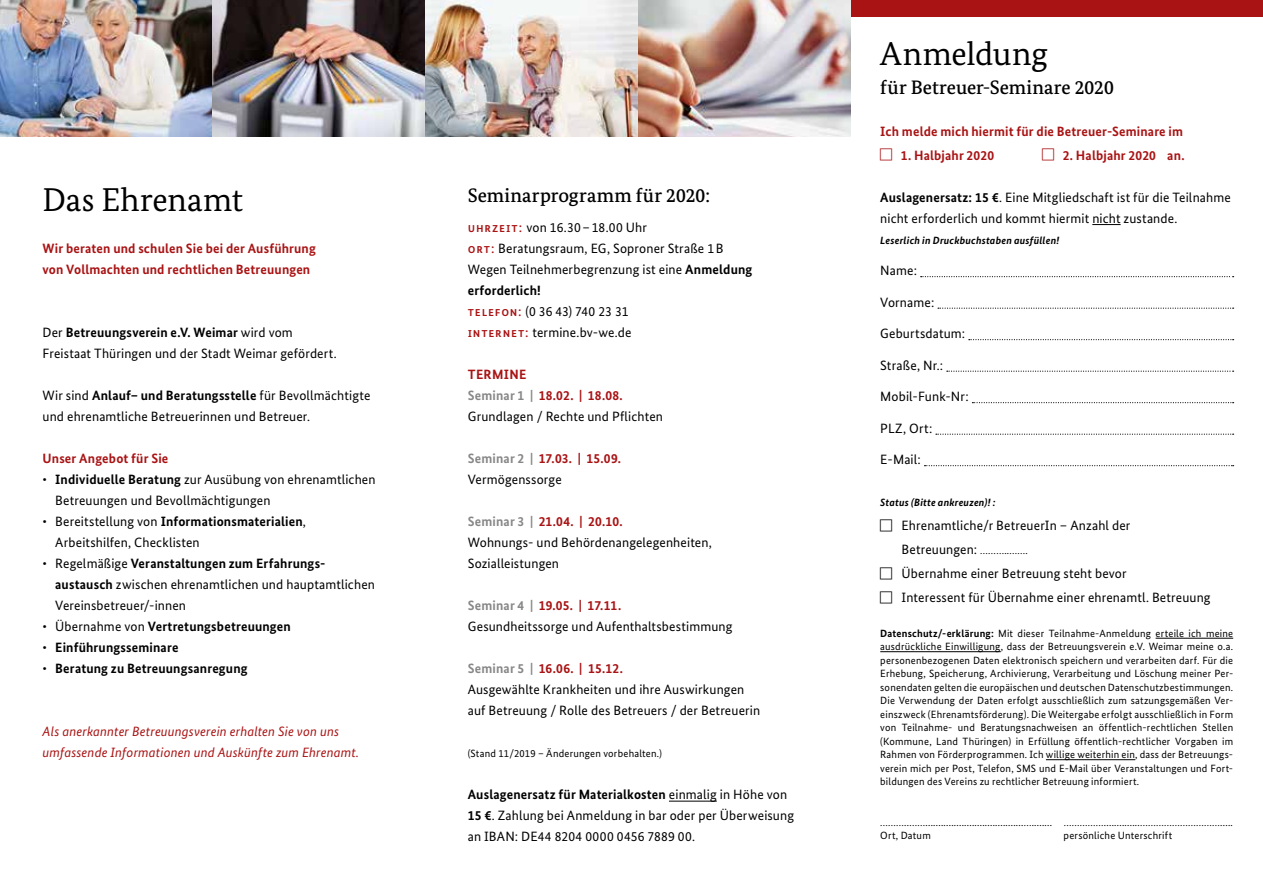
<style>
.page{position:relative;width:1263px;height:893px;background:#fff}
.page>*{position:absolute;margin:0;border:0;box-sizing:border-box;transform-origin:0 0}
.t1{font:33px "Bundes Serif";color:#000}
.t2{font:500 19.5px "Bundes Serif";letter-spacing:.005em;color:#000}
.t3{font:13.5px/21px "Bundes Sans";letter-spacing:.01em;color:#000}
.t4{font:700 13.5px/21px "Bundes Sans";letter-spacing:.01em;color:#a91314}
.t5{font:italic 13.5px/21px "Bundes Sans";letter-spacing:.01em;color:#a91314}
.t6{font:700 13.5px "Bundes Sans";letter-spacing:.01em;color:#000}
.t7{font:10.5px/13.5px "Bundes Sans";letter-spacing:.02em;color:#000;text-align:justify}
.t8{font:italic 700 10.5px "Bundes Sans";letter-spacing:.02em;color:#000}
.s1{font-weight:700}
.s2{font-weight:400}
.s3{font-weight:500;color:#a91314}
.s4{font-weight:700;color:#a91314}
.s5{font-weight:700;color:#878787}
.s6{font-size:10.5px}
</style>
<div class="page">
<div style="left:850px;top:0;width:413px;height:17px;background:#a91314"></div>
<svg style="left:1092px;top:224px;width:28px;height:1px"></svg>
<svg style="left:921px;top:276px;width:313px;height:1px"></svg>
<svg style="left:938px;top:308px;width:296px;height:1px"></svg>
<svg style="left:969px;top:339px;width:265px;height:1px"></svg>
<svg style="left:947px;top:371px;width:287px;height:1px"></svg>
<svg style="left:972px;top:402px;width:262px;height:1px"></svg>
<svg style="left:936px;top:434px;width:298px;height:1px"></svg>
<svg style="left:924px;top:465px;width:310px;height:1px"></svg>
<hr style="left:1155px;top:638px;width:78px;height:1px;background:#000">
<hr style="left:880px;top:651px;width:121px;height:1px;background:#000">
<hr style="left:1046px;top:759px;width:89px;height:1px;background:#000">
<hr style="left:669px;top:801px;width:48px;height:1px;background:#000">
<img style="left:0;top:0;width:850px;height:136px">
<h1 class="t1" style="left:43px;top:179px;width:202px">Das Ehrenamt</h1>
<p class="t4" style="left:43px;top:238px;width:275px">Wir beraten und schulen Sie bei der Ausführung von Vollmachten und rechtlichen Betreuungen</p>
<p class="t3" style="left:43px;top:322px;width:296px">Der <span class="s1">Betreuungsverein e.V. Weimar</span> wird vom<br>Freistaat Thüringen und der Stadt Weimar gefördert.</p>
<p class="t3" style="left:43px;top:385px;width:329px">Wir sind <span class="s1">Anlauf– und Beratungsstelle</span> für Bevollmächtigte und ehrenamtliche Betreuerinnen und Betreuer.</p>
<p class="t4" style="left:43px;top:448px;width:127px">Unser Angebot für Sie</p>
<p class="t3" style="left:55px;top:469px;width:322px;text-indent:-13px">• <span class="s1">Individuelle Beratung</span> zur Ausübung von ehrenamtlichen<br>Betreuungen und Bevollmächtigungen</p>
<p class="t3" style="left:55px;top:511px;width:252px;text-indent:-13px">• Bereitstellung von <span class="s1">Informationsmaterialien</span>,<br>Arbeitshilfen, Checklisten</p>
<p class="t3" style="left:55px;top:553px;width:321px;text-indent:-13px">• Regelmäßige <span class="s1">Veranstaltungen zum Erfahrungs&shy;austausch</span> zwischen ehrenamtlichen und hauptamtlichen<br>Vereinsbetreuer/-innen</p>
<p class="t6" style="left:43px;top:618px;width:250px"><span class="s2">• Übernahme von</span> Vertretungsbetreuungen</p>
<p class="t6" style="left:43px;top:639px;width:137px"><span class="s2">•</span> Einführungsseminare</p>
<p class="t6" style="left:43px;top:660px;width:207px"><span class="s2">•</span> Beratung zu Betreuungsanregung</p>
<p class="t5" style="left:43px;top:721px;width:318px">Als anerkannter Betreuungsverein erhalten Sie von uns umfassende Informationen und Auskünfte zum Ehrenamt.</p>
<h2 class="t2" style="left:468px;top:183px;width:244px">Seminarprogramm für 2020:</h2>
<p class="t3" style="left:468px;top:217px;width:286px"><span class="s3">uhrzeit:</span> von 16.30–18.00 Uhr<br><span class="s3">ort:</span> Beratungsraum, EG, Soproner Straße 1B<br>Wegen Teilnehmerbegrenzung ist eine <span class="s1">Anmeldung erforderlich!<br></span><span class="s3">telefon:</span> (0 36 43) 740 23 31<br><span class="s3">internet:</span> termine.bv-we.de</p>
<p class="t3" style="left:468px;top:364px;width:197px"><span class="s4">TERMINE<br></span><span class="s5">Seminar 1 |</span> <span class="s4">18.02. | 18.08.<br></span>Grundlagen / Rechte und Pflichten</p>
<p class="t3" style="left:468px;top:448px;width:155px"><span class="s5">Seminar 2 |</span> <span class="s4">17.03. | 15.09.<br></span>Vermögenssorge</p>
<p class="t3" style="left:468px;top:511px;width:246px"><span class="s5">Seminar 3 |</span> <span class="s4">21.04. | 20.10.<br></span>Wohnungs- und Behördenangelegenheiten,<br>Sozialleistungen</p>
<p class="t3" style="left:468px;top:595px;width:266px"><span class="s5">Seminar 4 |</span> <span class="s4">19.05. | 17.11.<br></span>Gesundheitssorge und Aufenthaltsbestimmung</p>
<p class="t3" style="left:468px;top:658px;width:294px"><span class="s5">Seminar 5 |</span> <span class="s4">16.06. | 15.12.<br></span>Ausgewählte Krankheiten und ihre Auswirkungen auf Betreuung / Rolle des Betreuers / der Betreuerin</p>
<p class="t7" style="left:468px;top:747px;width:196px">(Stand 11/2019 – Änderungen vorbehalten.)</p>
<p class="t3" style="left:468px;top:784px;width:328px"><span class="s1">Auslagenersatz für Materialkosten</span> einmalig in Höhe von<br><span class="s1">15 €</span>. Zahlung bei Anmeldung in bar oder per Überweisung an IBAN: DE44 8204 0000 0456 7889 00.</p>
<h1 class="t1" style="left:880px;top:34px;width:169px">Anmeldung</h1>
<h2 class="t2" style="left:880px;top:75px;width:235px">für Betreuer-Seminare 2020</h2>
<p class="t4" style="left:880px;top:121px;width:304px">Ich melde mich hiermit für die Betreuer-Seminare im</p>
<p class="t4" style="left:901px;top:145px;width:95px">1. Halbjahr 2020</p>
<p class="t4" style="left:1063px;top:145px;width:123px">2. Halbjahr 2020 an.</p>
<p class="t3" style="left:880px;top:187px;width:352px"><span class="s1">Auslagenersatz: 15 €</span>. Eine Mitgliedschaft ist für die Teilnahme nicht erforderlich und kommt hiermit nicht zustande.</p>
<p class="t8" style="left:880px;top:234px;width:181px">Leserlich in Druckbuchstaben ausfüllen!</p>
<p class="t3" style="left:880px;top:260px;width:38px">Name:</p>
<p class="t3" style="left:880px;top:292px;width:56px">Vorname:</p>
<p class="t3" style="left:880px;top:323px;width:86px">Geburtsdatum:</p>
<p class="t3" style="left:880px;top:355px;width:64px">Straße, Nr.:</p>
<p class="t3" style="left:880px;top:386px;width:90px">Mobil-Funk-Nr:</p>
<p class="t3" style="left:880px;top:418px;width:54px">PLZ, Ort:</p>
<p class="t3" style="left:880px;top:449px;width:42px">E-Mail:</p>
<p class="t8" style="left:880px;top:496px;width:117px">Status (Bitte ankreuzen)! :</p>
<p class="t3" style="left:901px;top:514px;width:311px;line-height:24px">Ehrenamtliche/r BetreuerIn – Anzahl der<br>Betreuungen: <span class="s6">………..…….<br></span>Übernahme einer Betreuung steht bevor<br>Interessent für Übernahme einer ehrenamtl. Betreuung</p>
<p class="t7" style="left:880px;top:626px;width:354px"><span class="s1">Datenschutz/-erklärung:</span> Mit dieser Teilnahme-Anmeldung erteile ich meine ausdrückliche Einwilligung, dass der Betreuungsverein e.V. Weimar meine o.a. personenbezogenen Daten elektronisch speichern und verarbeiten darf. Für die Erhebung, Speicherung, Archivierung, Verarbeitung und Löschung meiner Per&shy;sonendaten gelten die europäischen und deutschen Datenschutzbestimmungen.<br>Die Verwendung der Daten erfolgt ausschließlich zum satzungsgemäßen Ver&shy;einszweck (Ehrenamtsförderung). Die Weitergabe erfolgt ausschließlich in Form von Teilnahme- und Beratungsnachweisen an öffentlich-rechtlichen Stellen (Kommune, Land Thüringen) in Erfüllung öffentlich-rechtlicher Vorgaben im Rahmen von Förderprogrammen. Ich willige weiterhin ein, dass der Betreuungs&shy;verein mich per Post, Telefon, SMS und E-Mail über Veranstaltungen und Fort&shy;bildungen des Vereins zu rechtlicher Betreuung informiert.</p>
<p class="t7" style="left:880px;top:815px;width:354px">………..……......................................…........ ……………..............………………………….....<br>Ort, Datum</p>
<p class="t7" style="left:1063px;top:829px;width:110px">persönliche Unterschrift</p>
</div>
